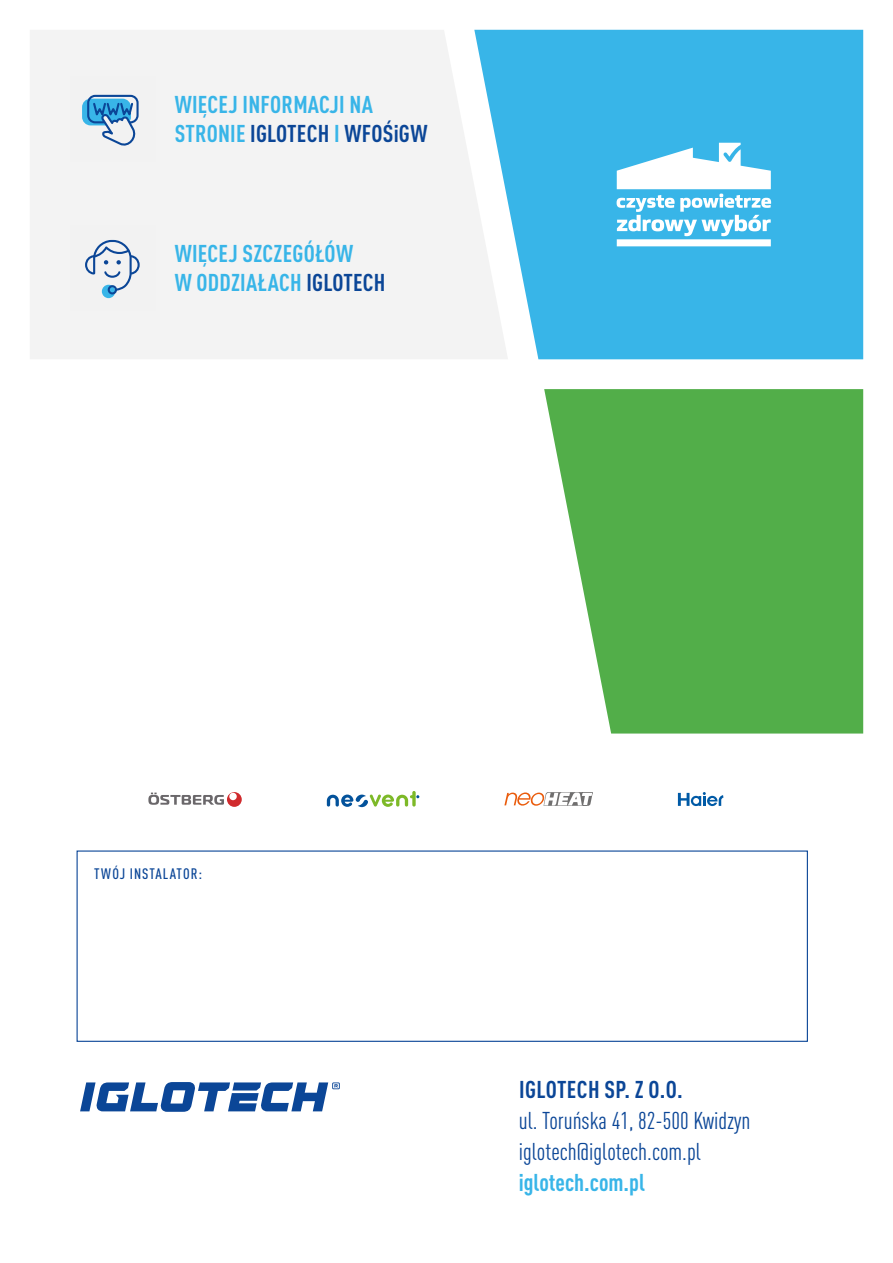
<style>
.page{position:relative;width:893px;height:1263px;background:#fff}
.page>*{position:absolute;margin:0;border:0;box-sizing:border-box;transform-origin:0 0}
.t1{font:700 condensed 24px/28.8px "DIN Pro";letter-spacing:.01em;color:#38b5e8}
.t2{font:condensed 24px/30.9px "DIN Pro";color:#0b4697}
.t3{font:700 condensed 24px "DIN Pro";letter-spacing:.02em;color:#0b4697}
.t4{font:500 condensed 15px "DIN Pro";letter-spacing:.07em;color:#0b4697}
.s1{color:#0b4697}
</style>
<div class="page">
<div style="left:30px;top:30px;width:444px;height:329px;background:#f3f3f3"></div>
<svg style="left:474px;top:30px;width:389px;height:329px;background:#4abbe9"></svg>
<svg style="left:544px;top:389px;width:319px;height:344px;background:#64b65c"></svg>
<svg style="left:617px;top:143px;width:154px;height:103px"></svg>
<div style="left:77px;top:850px;width:731px;height:192px;border:1px solid #0b4697"></div>
<svg style="left:80px;top:1082px;width:260px;height:30px"></svg>
<div style="left:70px;top:77px;width:85px;height:85px;background:#f2f2f2"></div>
<div style="left:82px;top:99px;width:49px;height:26px;background:#38b5e8;border-radius:9px"></div>
<div style="left:70px;top:225px;width:85px;height:85px;background:#f2f2f2"></div>
<svg style="left:102px;top:285px;width:13px;height:13px"></svg>
<div style="left:108px;top:285px;width:9px;height:9px;border:2px solid #0b4697;border-radius:50%"></div>
<svg style="left:85px;top:239px;width:55px;height:53px"></svg>
<svg style="left:86px;top:94px;width:53px;height:52px"></svg>
<svg style="left:504px;top:792px;width:89px;height:14px"></svg>
<svg style="left:327px;top:791px;width:92px;height:16px"></svg>
<svg style="left:678px;top:792px;width:45px;height:14px"></svg>
<svg style="left:227px;top:792px;width:15px;height:15px"></svg>
<div style="left:229px;top:793px;width:8px;height:7px;background:#fff;border-radius:50%"></div>
<svg style="left:148px;top:792px;width:76px;height:13px"></svg>
<p class="t1" style="left:175px;top:88px;width:254px">WIĘCEJ INFORMACJI NA<br>STRONIE <span class="s1">IGLOTECH</span> I <span class="s1">WFOŚiGW</span></p>
<p class="t1" style="left:175px;top:237px;width:212px">WIĘCEJ SZCZEGÓŁÓW<br>W ODDZIAŁACH <span class="s1">IGLOTECH</span></p>
<p class="t4" style="left:94px;top:863px;width:109px">TWÓJ INSTALATOR:</p>
<p class="t3" style="left:519px;top:1071px;width:165px">IGLOTECH SP. Z O.O.</p>
<p class="t2" style="left:519px;top:1103px;width:233px">ul. Toruńska 41, 82-500 Kwidzyn iglotech@iglotech.com.pl</p>
<p class="t1" style="left:519px;top:1166px;width:128px">iglotech.com.pl</p>
</div>
